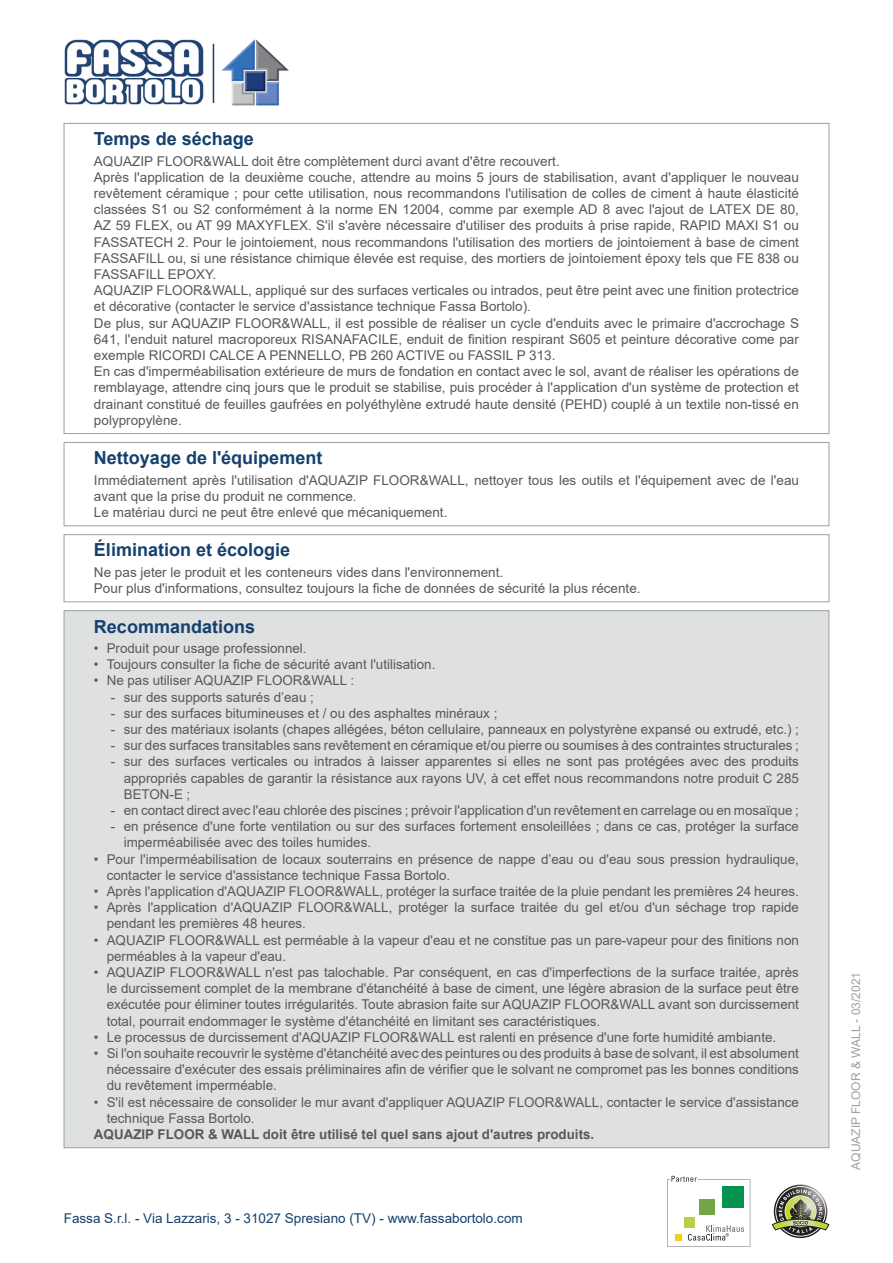
<style>
.page{position:relative;width:893px;height:1263px;background:#fff}
.page>*{position:absolute;margin:0;border:0;box-sizing:border-box;transform-origin:0 0}
.Titolo{font:700 18px "Arial";color:#15406e}
.Tempi_di_asciugatura{font:13.5px/16.2px "Arial";color:#57585a;text-align:justify}
.Pulizia_dell_attrezz{font:13.5px/16.2px "Arial";color:#57585a}
.Smaltimento_ed_ecolo{font:13.5px "Arial";color:#57585a}
.t1{font:13.5px "Arial";color:#15406e}
.Note{font:700 13.5px "Arial";color:#57585a}
.t2{font:12px "Arial";color:#9ba1a4}
</style>
<div class="page">
<svg style="left:667px;top:1176px;width:83px;height:71px"></svg>
<svg style="left:772px;top:1186px;width:57px;height:50px"></svg>
<img style="left:64px;top:39px;width:140px;height:66px">
<hr style="left:213px;top:44px;width:1px;height:59px;background:#15406e">
<img style="left:221px;top:39px;width:68px;height:67px">
<div style="left:64px;top:442px;width:765px;height:84px;border:1px solid #9ba1a4"></div>
<div style="left:64px;top:534px;width:765px;height:68px;border:1px solid #9ba1a4"></div>
<div style="left:64px;top:611px;width:765px;height:537px;background:#dfe1e1"></div>
<p class="Titolo" style="left:94px;top:126px;width:161px">Temps de séchage</p>
<p class="Tempi_di_asciugatura" style="left:94px;top:153px;width:467px">AQUAZIP FLOOR&amp;WALL doit être complètement durci avant d'être recouvert.</p>
<p class="Tempi_di_asciugatura" style="left:94px;top:169px;width:706px">Après l'application de la deuxième couche, attendre au moins 5 jours de stabilisation, avant d'appliquer le nouveau revêtement céramique ; pour cette utilisation, nous recommandons l'utilisation de colles de ciment à haute élasticité classées S1 ou S2 conformément à la norme EN 12004, comme par exemple AD 8 avec l'ajout de LATEX DE 80, AZ 59 FLEX, ou AT 99 MAXYFLEX. S'il s'avère nécessaire d'utiliser des produits à prise rapide, RAPID MAXI S1 ou FASSATECH 2. Pour le jointoiement, nous recommandons l'utilisation des mortiers de jointoiement à base de ciment FASSAFILL ou, si une résistance chimique élevée est requise, des mortiers de jointoiement époxy tels que FE 838 ou FASSAFILL EPOXY.</p>
<p class="Tempi_di_asciugatura" style="left:94px;top:282px;width:706px">AQUAZIP FLOOR&amp;WALL, appliqué sur des surfaces verticales ou intrados, peut être peint avec une finition protectrice et décorative (contacter le service d'assistance technique Fassa Bortolo).</p>
<p class="Tempi_di_asciugatura" style="left:94px;top:315px;width:706px">De plus, sur AQUAZIP FLOOR&amp;WALL, il est possible de réaliser un cycle d'enduits avec le primaire d'accrochage S 641, l'enduit naturel macroporeux RISANAFACILE, enduit de finition respirant S605 et peinture décorative come par exemple RICORDI CALCE A PENNELLO, PB 260 ACTIVE ou FASSIL P 313.</p>
<p class="Tempi_di_asciugatura" style="left:94px;top:363px;width:706px">En cas d'imperméabilisation extérieure de murs de fondation en contact avec le sol, avant de réaliser les opérations de remblayage, attendre cinq jours que le produit se stabilise, puis procéder à l'application d'un système de protection et drainant constitué de feuilles gaufrées en polyéthylène extrudé haute densité (PEHD) couplé à un textile non-tissé en polypropylène.</p>
<p class="Titolo" style="left:94px;top:445px;width:230px">Nettoyage de l'équipement</p>
<p class="Pulizia_dell_attrezz" style="left:94px;top:472px;width:706px">Immédiatement après l'utilisation d'AQUAZIP FLOOR&amp;WALL, nettoyer tous les outils et l'équipement avec de l'eau avant que la prise du produit ne commence.</p>
<p class="Pulizia_dell_attrezz" style="left:94px;top:504px;width:355px">Le matériau durci ne peut être enlevé que mécaniquement.</p>
<p class="Titolo" style="left:94px;top:537px;width:198px">Élimination et écologie</p>
<p class="Smaltimento_ed_ecolo" style="left:94px;top:563px;width:411px">Ne pas jeter le produit et les conteneurs vides dans l'environnement.</p>
<p class="Smaltimento_ed_ecolo" style="left:94px;top:579px;width:548px">Pour plus d'informations, consultez toujours la fiche de données de sécurité la plus récente.</p>
<p class="Titolo" style="left:94px;top:613px;width:163px">Recommandations</p>
<p class="Tempi_di_asciugatura" style="left:94px;top:640px;width:214px">• Produit pour usage professionnel.</p>
<p class="Tempi_di_asciugatura" style="left:94px;top:656px;width:343px">• Toujours consulter la fiche de sécurité avant l'utilisation.</p>
<p class="Tempi_di_asciugatura" style="left:94px;top:672px;width:262px">• Ne pas utiliser AQUAZIP FLOOR&amp;WALL :</p>
<p class="Tempi_di_asciugatura" style="left:111px;top:689px;width:204px">- sur des supports saturés d’eau ;</p>
<p class="Tempi_di_asciugatura" style="left:111px;top:705px;width:388px">- sur des surfaces bitumineuses et / ou des asphaltes minéraux ;</p>
<p class="Tempi_di_asciugatura" style="left:111px;top:721px;width:689px">- sur des matériaux isolants (chapes allégées, béton cellulaire, panneaux en polystyrène expansé ou extrudé, etc.) ;</p>
<p class="Tempi_di_asciugatura" style="left:111px;top:737px;width:689px">- sur des surfaces transitables sans revêtement en céramique et/ou pierre ou soumises à des contraintes structurales ;</p>
<p class="Tempi_di_asciugatura" style="left:124px;top:753px;width:677px;text-indent:-13px">- sur des surfaces verticales ou intrados à laisser apparentes si elles ne sont pas protégées avec des produits appropriés capables de garantir la résistance aux rayons UV, à cet effet nous recommandons notre produit C 285<br>BETON-E ;</p>
<p class="Tempi_di_asciugatura" style="left:111px;top:802px;width:689px">- en contact direct avec l'eau chlorée des piscines ; prévoir l'application d'un revêtement en carrelage ou en mosaïque ;</p>
<p class="Tempi_di_asciugatura" style="left:124px;top:818px;width:677px;text-indent:-13px">- en présence d'une forte ventilation ou sur des surfaces fortement ensoleillées ; dans ce cas, protéger la surface imperméabilisée avec des toiles humides.</p>
<p class="Tempi_di_asciugatura" style="left:107px;top:851px;width:694px;text-indent:-13px">• Pour l'imperméabilisation de locaux souterrains en présence de nappe d’eau ou d'eau sous pression hydraulique, contacter le service d'assistance technique Fassa Bortolo.</p>
<p class="Tempi_di_asciugatura" style="left:94px;top:883px;width:706px">• Après l'application d'AQUAZIP FLOOR&amp;WALL, protéger la surface traitée de la pluie pendant les premières 24 heures.</p>
<p class="Tempi_di_asciugatura" style="left:107px;top:899px;width:694px;text-indent:-13px">• Après l'application d'AQUAZIP FLOOR&amp;WALL, protéger la surface traitée du gel et/ou d'un séchage trop rapide pendant les premières 48 heures.</p>
<p class="Tempi_di_asciugatura" style="left:107px;top:932px;width:694px;text-indent:-13px">• AQUAZIP FLOOR&amp;WALL est perméable à la vapeur d'eau et ne constitue pas un pare-vapeur pour des finitions non perméables à la vapeur d'eau.</p>
<p class="Tempi_di_asciugatura" style="left:107px;top:964px;width:694px;text-indent:-13px">• AQUAZIP FLOOR&amp;WALL n'est pas talochable. Par conséquent, en cas d'imperfections de la surface traitée, après le durcissement complet de la membrane d'étanchéité à base de ciment, une légère abrasion de la surface peut être exécutée pour éliminer toutes irrégularités. Toute abrasion faite sur AQUAZIP FLOOR&amp;WALL avant son durcissement total, pourrait endommager le système d'étanchéité en limitant ses caractéristiques.</p>
<p class="Tempi_di_asciugatura" style="left:94px;top:1029px;width:684px">• Le processus de durcissement d'AQUAZIP FLOOR&amp;WALL est ralenti en présence d'une forte humidité ambiante.</p>
<p class="Tempi_di_asciugatura" style="left:107px;top:1045px;width:694px;text-indent:-13px">• Si l'on souhaite recouvrir le système d'étanchéité avec des peintures ou des produits à base de solvant, il est absolument nécessaire d'exécuter des essais préliminaires afin de vérifier que le solvant ne compromet pas les bonnes conditions du revêtement imperméable.</p>
<p class="Tempi_di_asciugatura" style="left:107px;top:1094px;width:694px;text-indent:-13px">• S'il est nécessaire de consolider le mur avant d'appliquer AQUAZIP FLOOR&amp;WALL, contacter le service d'assistance technique Fassa Bortolo.</p>
<p class="Note" style="left:94px;top:1125px;width:502px">AQUAZIP FLOOR &amp; WALL doit être utilisé tel quel sans ajout d'autres produits.</p>
<p class="t1" style="left:64px;top:1208px;width:460px">Fassa S.r.l. - Via Lazzaris, 3 - 31027 Spresiano (TV) - www.fassabortolo.com</p>
<p class="t2" style="left:848px;top:1170px;width:199px;rotate:-90deg">AQUAZIP FLOOR &amp; WALL - 03/2021</p>
</div>
